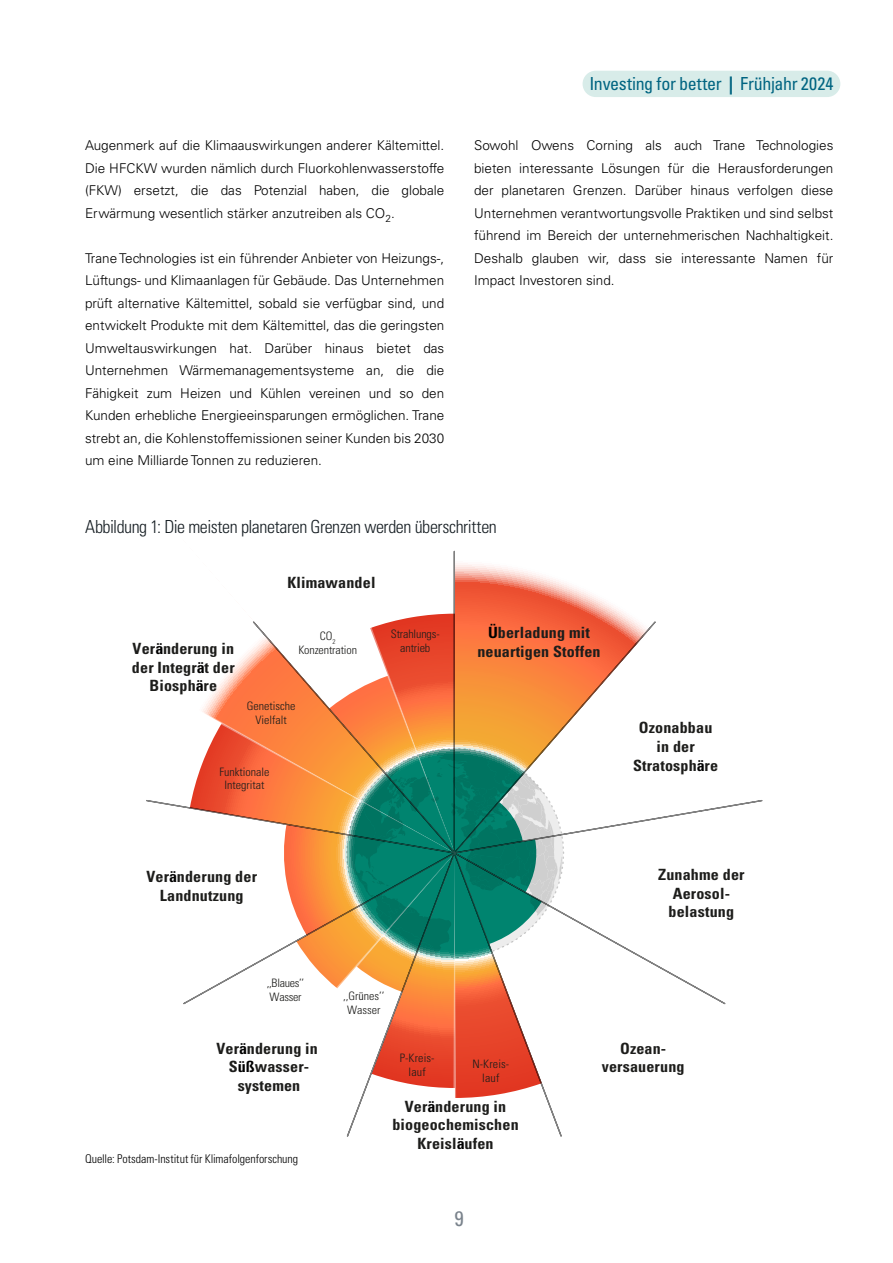
<style>
.page{position:relative;width:893px;height:1263px;background:#fff}
.page>*{position:absolute;margin:0;border:0;box-sizing:border-box;transform-origin:0 0}
.t1{font:condensed 21px "Univers LT Std";color:#7a838c}
.t2{font:300 condensed 18px "Univers LT Std";letter-spacing:-.025em;color:#171f24}
.t3{font:condensed 18px "Univers LT Std";letter-spacing:-.02em;color:#006481}
.t4{font:700 condensed 15.45px/18.6px "Univers LT Std";letter-spacing:.01em;color:#1d1d1b;text-align:center;scale:1.04 1}
.t5{font:300 13.5px/22.5px "Univers LT Std";color:#000;text-align:justify}
.t6{font:300 condensed 12px "Univers LT Std";letter-spacing:-.005em;color:#000}
.t7{font:300 condensed 11.55px/14px "Univers LT Std";color:#1d1d1b;text-align:center;scale:1.04 1}
.t8{font:300 condensed 11.55px/14px "Univers LT Std";letter-spacing:-.025em;color:#1d1d1b;scale:1.04 1}
.s1{font-weight:700}
.s2{color:#000}
</style>
<div class="page">
<div style="left:583px;top:71px;width:257px;height:26px;background:#d8ece9;border-radius:13px"></div>
<svg style="left:146px;top:551px;width:617px;height:586px"></svg>
<p class="t5" style="left:85px;top:134px;width:361px">Augenmerk auf die Klimaauswirkungen anderer Kältemittel.<br>Die HFCKW wurden nämlich durch Fluorkohlenwasserstoffe (FKW) ersetzt, die das Potenzial haben, die globale Erwärmung wesentlich stärker anzutreiben als CO<sub>2</sub>.</p>
<p class="t5" style="left:85px;top:247px;width:361px">Trane Technologies ist ein führender Anbieter von Heizungs-, Lüftungs- und Klimaanlagen für Gebäude. Das Unternehmen prüft alternative Kältemittel, sobald sie verfügbar sind, und entwickelt Produkte mit dem Kältemittel, das die geringsten Umweltauswirkungen hat. Darüber hinaus bietet das Unternehmen Wärmemanagementsysteme an, die die Fähigkeit zum Heizen und Kühlen vereinen und so den Kunden erhebliche Energieeinsparungen ermöglichen. Trane strebt an, die Kohlenstoffemissionen seiner Kunden bis 2030 um eine Milliarde Tonnen zu reduzieren.</p>
<h2 class="t3" style="left:589px;top:72px;width:246px">Investing for better <span class="s1">|</span> Frühjahr 2024</h2>
<p class="t5" style="left:474px;top:134px;width:361px">Sowohl Owens Corning als auch Trane Technologies bieten interessante Lösungen für die Herausforderungen der planetaren Grenzen. Darüber hinaus verfolgen diese Unternehmen verantwortungsvolle Praktiken und sind selbst führend im Bereich der unternehmerischen Nachhaltigkeit.<br>Deshalb glauben wir, dass sie interessante Namen für Impact Investoren sind.</p>
<h2 class="t2" style="left:85px;top:515px;width:413px">Abbildung 1: Die meisten planetaren Grenzen werden überschritten</h2>
<p class="t4" style="left:287px;top:573px;width:86px">Klimawandel</p>
<p class="t4" style="left:132px;top:639px;width:100px">Ver<span class="s2">ä</span>nderung in der Integr<span class="s2">ä</span>t der<br>Biosph<span class="s2">ä</span>re</p>
<p class="t7" style="left:298px;top:629px;width:58px">CO<sub>2<br></sub>Konzentration</p>
<p class="t7" style="left:391px;top:627px;width:49px">Strahlungs&shy;antrieb</p>
<p class="t7" style="left:247px;top:699px;width:48px">Genetische<br>Vielfalt</p>
<p class="t7" style="left:219px;top:764px;width:50px">Funktionale<br>Integritat</p>
<p class="t4" style="left:146px;top:868px;width:108px">Ver<span class="s2">ä</span>nderung der<br>Landnutzung</p>
<p class="t8" style="left:267px;top:976px;width:37px">,,Blaues’’<br>Wasser</p>
<p class="t7" style="left:343px;top:989px;width:41px">,,Gr<span class="s2">ü</span>nes’’<br>Wasser</p>
<p class="t4" style="left:477px;top:623px;width:120px"><span class="s2">Ü</span>berladung mit neuartigen Stoffen</p>
<p class="t4" style="left:633px;top:718px;width:83px">Ozonabbau in der<br>Stratosph<span class="s2">ä</span>re</p>
<p class="t4" style="left:658px;top:865px;width:84px">Zunahme der<br>Aerosol&shy;belastung</p>
<p class="t4" style="left:216px;top:1039px;width:99px">Ver<span class="s2">ä</span>nderung in<br>S<span class="s2">üß</span>wasser&shy;systemen</p>
<p class="t6" style="left:85px;top:1151px;width:215px">Quelle: Potsdam-Institut für Klimafolgenforschung</p>
<p class="t7" style="left:400px;top:1051px;width:35px">P-Kreis&shy;lauf</p>
<p class="t7" style="left:472px;top:1057px;width:37px">N-Kreis&shy;lauf</p>
<p class="t4" style="left:392px;top:1097px;width:123px">Ver<span class="s2">ä</span>nderung in biogeochemischen<br>Kreisl<span class="s2">ä</span>ufen</p>
<h1 class="t1" style="left:454px;top:1205px;width:11px">9</h1>
<p class="t4" style="left:602px;top:1039px;width:81px">Ozean&shy;versauerung</p>
</div>
